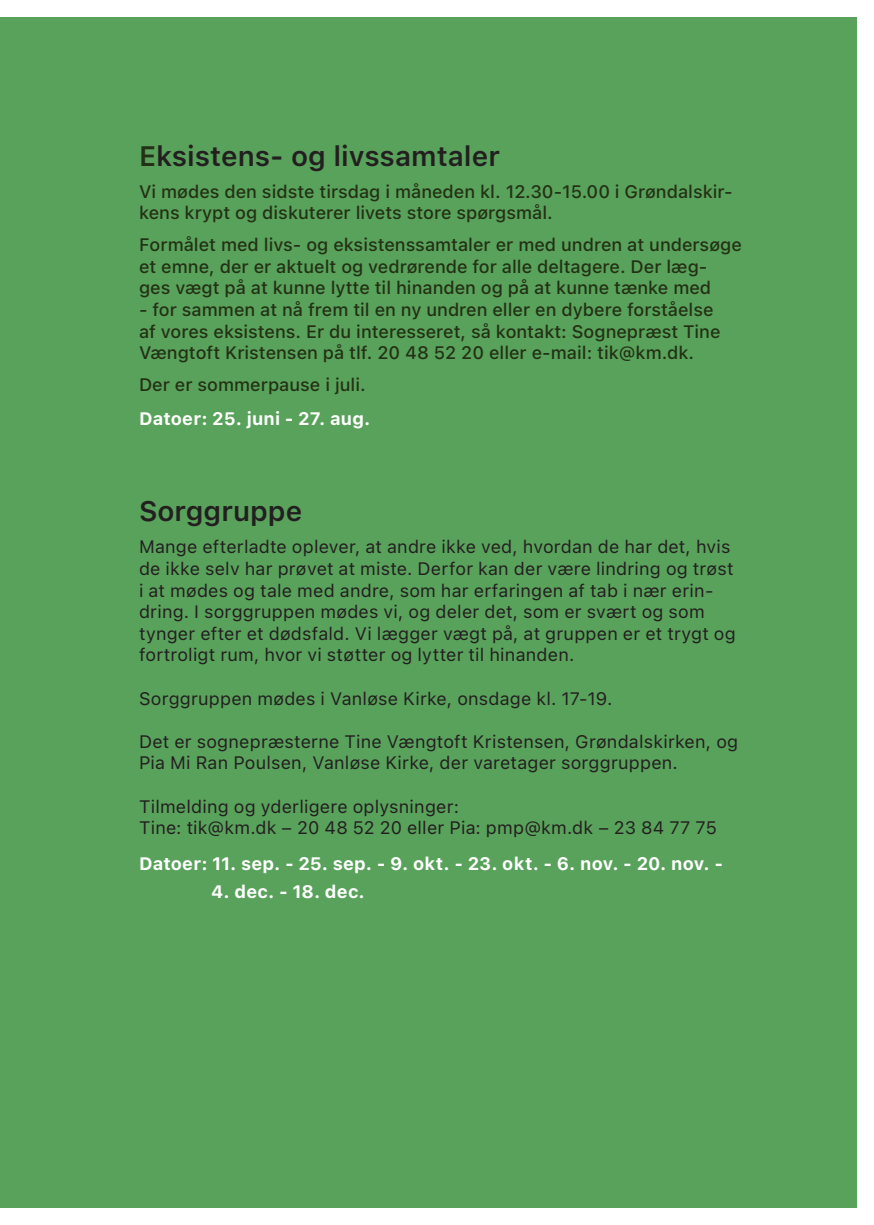
<style>
.page{position:relative;width:874px;height:1225px;background:#fff}
.page>*{position:absolute;margin:0;border:0;box-sizing:border-box;transform-origin:0 0}
.t1{font:600 28px "SF Pro Text";color:#231f20}
.t2{font:18px/21.6px "SF Pro Text";letter-spacing:.01em;color:#231f20}
.t3{font:500 18px/21.6px "SF Pro Text";color:#233115}
.t4{font:700 18px "SF Pro Text";letter-spacing:.01em;color:#fff}
.s1{color:#233115}
</style>
<div class="page">
<div style="left:0;top:17px;width:856px;height:1191px;background:#59a25b"></div>
<p class="t1" style="left:139px;top:140px;width:362px"><span class="s1">E</span>ksistens- og livssamtaler</p>
<p class="t3" style="left:139px;top:181px;width:595px">Vi mødes den sidste tirsdag i måneden kl. 12.30-15.00 i Grøndalskir&shy;kens krypt og diskuterer livets store spørgsmål.</p>
<p class="t3" style="left:139px;top:234px;width:604px">Formålet med livs- og eksistenssamtaler er med undren at undersøge et emne, der er aktuelt og vedrørende for alle deltagere. Der læg&shy;ges vægt på at kunne lytte til hinanden og på at kunne tænke med</p>
<p class="t3" style="left:139px;top:299px;width:582px">- for sammen at nå frem til en ny undren eller en dybere forståelse af vores eksistens. Er du interesseret, så kontakt: Sognepræst Tine<br>Vængtoft Kristensen på tlf. 20 48 52 20 eller e-mail: tik@km.dk.</p>
<p class="t3" style="left:139px;top:374px;width:228px">Der er sommerpause i juli.</p>
<p class="t4" style="left:139px;top:408px;width:233px">Datoer: 25. juni - 27. aug.</p>
<p class="t1" style="left:139px;top:495px;width:165px">Sorggruppe</p>
<p class="t2" style="left:139px;top:536px;width:598px">Mange efterladte oplever, at andre ikke ved, hvordan de har det, hvis de ikke selv har prøvet at miste. Derfor kan der være lindring og trøst i at mødes og tale med andre, som har erfaringen af tab i nær erin&shy;dring. I sorggruppen mødes vi, og deler det, som er svært og som tynger efter et dødsfald. Vi lægger vægt på, at gruppen er et trygt og fortroligt rum, hvor vi støtter og lytter til hinanden.</p>
<p class="t2" style="left:139px;top:687px;width:474px">Sorggruppen mødes i Vanløse Kirke, onsdage kl. 17-19.</p>
<p class="t2" style="left:139px;top:731px;width:600px">Det er sognepræsterne Tine Vængtoft Kristensen, Grøndalskirken, og<br>Pia Mi Ran Poulsen, Vanløse Kirke, der varetager sorggruppen.</p>
<p class="t2" style="left:139px;top:795px;width:321px">Tilmelding og yderligere oplysninger:</p>
<p class="t2" style="left:139px;top:817px;width:579px">Tine: tik@km.dk – 20 48 52 20 eller Pia: pmp@km.dk – 23 84 77 75</p>
<p class="t4" style="left:139px;top:853px;width:585px">Datoer: 11. sep. - 25. sep. - 9. okt. - 23. okt. - 6. nov. - 20. nov. -</p>
<p class="t4" style="left:211px;top:881px;width:155px">4. dec. - 18. dec.</p>
</div>
